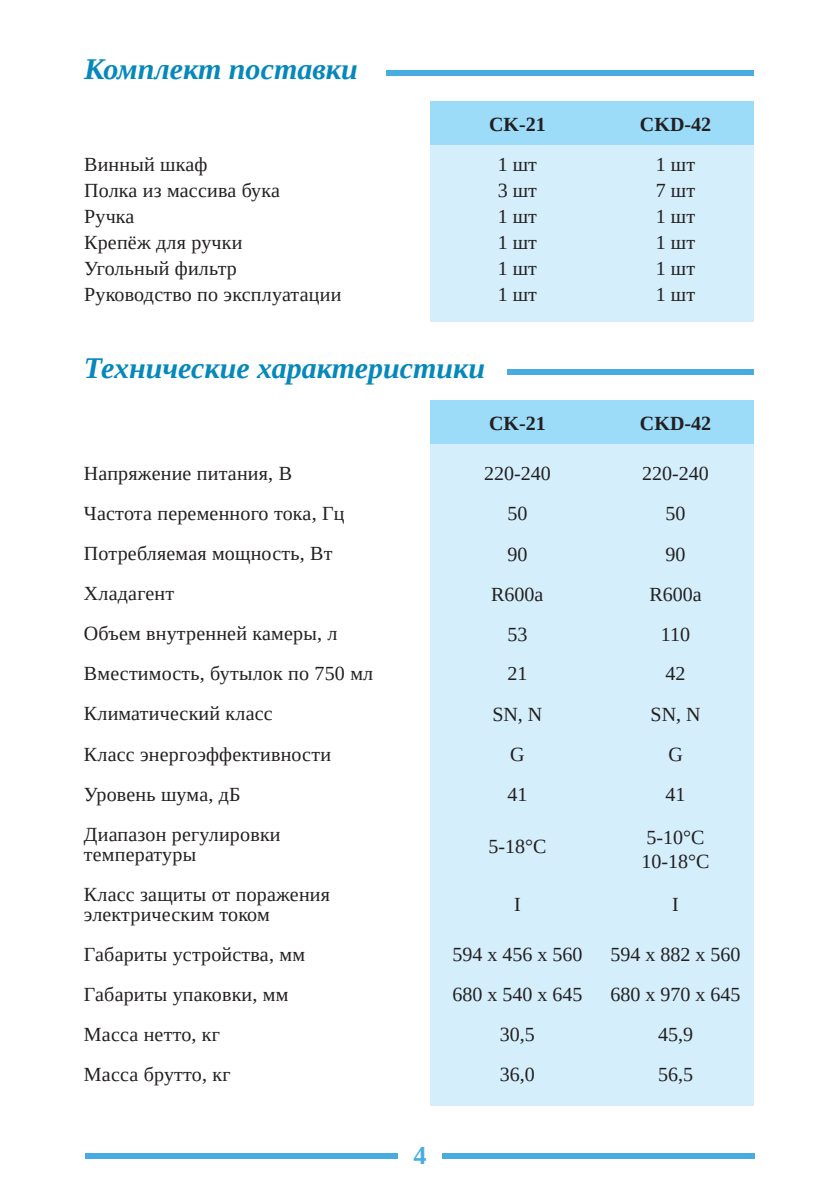
<style>
.page{position:relative;width:840px;height:1191px;background:#fff}
.page>*{position:absolute;margin:0;border:0;box-sizing:border-box;transform-origin:0 0}
.t1{font:italic 700 30px "Liberation Serif";color:#0688bb}
.t2{font:700 26px "Liberation Serif";color:#48ace0}
.t3{font:20px/40px "Liberation Serif";letter-spacing:.01em;color:#231f20}
.t4{font:700 20px "Liberation Serif";color:#231f20}
</style>
<div class="page">
<div style="left:85px;top:1152px;width:312px;height:6px;background:#48ace0"></div>
<div style="left:442px;top:1152px;width:312px;height:6px;background:#48ace0"></div>
<div style="left:430px;top:141px;width:323px;height:181px;background:#d4effb"></div>
<div style="left:430px;top:101px;width:323px;height:44px;background:#9cdcf8"></div>
<div style="left:386px;top:70px;width:367px;height:6px;background:#48ace0"></div>
<div style="left:430px;top:440px;width:323px;height:666px;background:#d4effb"></div>
<div style="left:506px;top:369px;width:247px;height:6px;background:#48ace0"></div>
<div style="left:430px;top:400px;width:323px;height:44px;background:#9cdcf8"></div>
<h1 class="t1" style="left:84px;top:50px;width:275px">Комплект поставки</h1>
<p class="t3" style="left:84px;top:151px;width:258px;line-height:26px">Винный шкаф<br>Полка из массива бука<br>Ручка<br>Крепёж для ручки<br>Угольный фильтр<br>Руководство по эксплуатации</p>
<p class="t4" style="left:488px;top:111px;width:58px">CK-21</p>
<p class="t4" style="left:639px;top:111px;width:73px">CKD-42</p>
<p class="t3" style="left:497px;top:151px;width:41px;line-height:26px;text-align:justify">1 шт 3 шт 1 шт 1 шт 1 шт 1 шт</p>
<p class="t3" style="left:655px;top:151px;width:41px;line-height:26px;text-align:justify">1 шт 7 шт 1 шт 1 шт 1 шт 1 шт</p>
<h1 class="t1" style="left:84px;top:348px;width:402px">Технические характеристики</h1>
<p class="t3" style="left:84px;top:453px;width:291px">Напряжение питания, В<br>Частота переменного тока, Гц<br>Потребляемая мощность, Вт<br>Хладагент<br>Объем внутренней камеры, л<br>Вместимость, бутылок по 750 мл<br>Климатический класс<br>Класс энергоэффективности<br>Уровень шума, дБ<br>Диапазон регулировки</p>
<p class="t3" style="left:84px;top:833px;width:247px">температуры<br>Класс защиты от поражения</p>
<p class="t3" style="left:84px;top:893px;width:222px">электрическим током<br>Габариты устройства, мм<br>Габариты упаковки, мм<br>Масса нетто, кг<br>Масса брутто, кг</p>
<h2 class="t2" style="left:413px;top:1138px;width:14px">4</h2>
<p class="t4" style="left:488px;top:410px;width:58px">CK-21</p>
<p class="t4" style="left:639px;top:410px;width:73px">CKD-42</p>
<p class="t3" style="left:483px;top:453px;width:68px;text-align:center">220-240<br>50<br>90<br>R600a<br>53<br>21<br>SN, N<br>G<br>41</p>
<p class="t3" style="left:488px;top:826px;width:59px">5-18°С</p>
<p class="t3" style="left:513px;top:884px;width:8px">I</p>
<p class="t3" style="left:452px;top:934px;width:131px;line-height:39.4px">594 х 456 х 560<br>680 х 540 х 645</p>
<p class="t3" style="left:499px;top:1014px;width:36px">30,5<br>36,0</p>
<p class="t3" style="left:641px;top:453px;width:68px;text-align:center">220-240<br>50<br>90<br>R600a<br>110<br>42<br>SN, N<br>G<br>41</p>
<p class="t3" style="left:641px;top:825px;width:69px;line-height:24px">5-10°С<br>10-18°С</p>
<p class="t3" style="left:671px;top:884px;width:8px">I</p>
<p class="t3" style="left:610px;top:934px;width:131px;line-height:39.4px">594 x 882 x 560<br>680 х 970 х 645</p>
<p class="t3" style="left:657px;top:1014px;width:36px">45,9<br>56,5</p>
</div>
